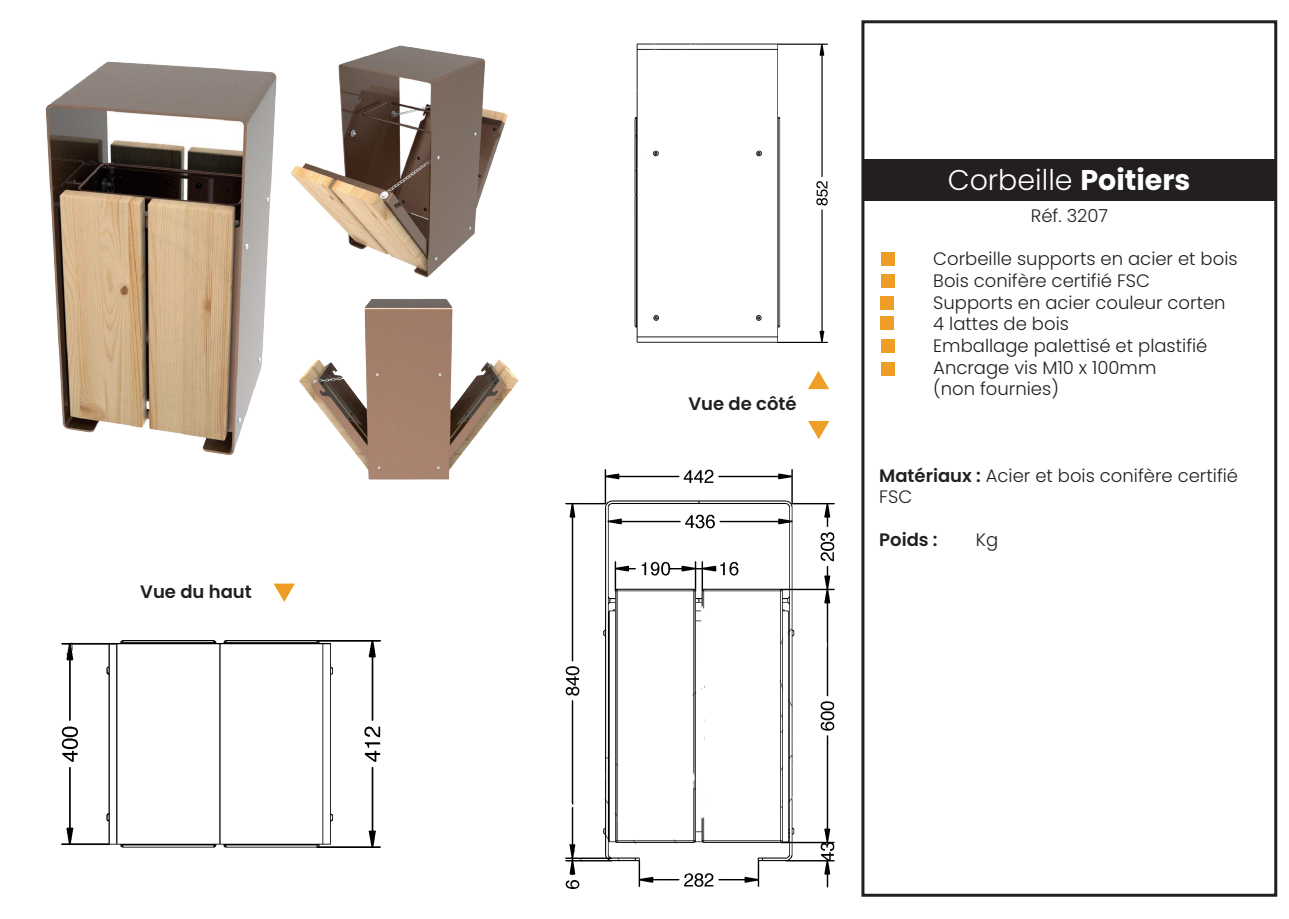
<style>
.page{position:relative;width:1289px;height:919px;background:#fff}
.page>*{position:absolute;margin:0;border:0;box-sizing:border-box;transform-origin:0 0}
.t1{font:300 28.5px "Poppins";color:#fff}
.t2{font:300 18px/21.6px "Poppins";color:#231f20}
.t3{font:600 18px "Poppins";color:#231f20}
.s1{font-weight:700}
.s2{font-weight:600}
</style>
<div class="page">
<div style="left:861px;top:20px;width:416px;height:876px;border:3px solid #231f20"></div>
<div style="left:862px;top:159px;width:412px;height:42px;background:#231f20"></div>
<svg style="left:808px;top:370px;width:21px;height:19px"></svg>
<svg style="left:273px;top:583px;width:22px;height:19px"></svg>
<div style="left:881px;top:253px;width:13px;height:13px;background:#ee9e25"></div>
<div style="left:880px;top:296px;width:14px;height:13px;background:#ee9e25"></div>
<div style="left:880px;top:317px;width:13px;height:13px;background:#ee9e25"></div>
<div style="left:881px;top:340px;width:13px;height:13px;background:#ee9e25"></div>
<div style="left:881px;top:362px;width:13px;height:13px;background:#ee9e25"></div>
<svg style="left:808px;top:421px;width:21px;height:18px"></svg>
<div style="left:881px;top:274px;width:13px;height:14px;background:#ee9e25"></div>
<img style="left:46px;top:61px;width:231px;height:394px">
<img style="left:292px;top:45px;width:215px;height:232px">
<img style="left:299px;top:299px;width:220px;height:180px">
<img style="left:62px;top:640px;width:318px;height:207px">
<img style="left:565px;top:469px;width:269px;height:419px">
<img style="left:634px;top:43px;width:193px;height:299px">
<p class="t3" style="left:140px;top:581px;width:113px">Vue du haut</p>
<p class="t3" style="left:688px;top:393px;width:110px">Vue de côté</p>
<h1 class="t1" style="left:947px;top:164px;width:244px">Corbeille <span class="s1">Poitiers</span></h1>
<p class="t2" style="left:1030px;top:205px;width:79px">Réf. 3207</p>
<p class="t2" style="left:933px;top:248px;width:306px">Corbeille supports en acier et bois<br>Bois conifère certifié FSC<br>Supports en acier couleur corten<br>4 lattes de bois<br>Emballage palettisé et plastifié<br>Ancrage vis M10 x 100mm<br>(non fournies)</p>
<p class="t2" style="left:879px;top:464px;width:360px"><span class="s2">Matériaux :</span> Acier et bois conifère certifié<br>FSC</p>
<p class="t3" style="left:879px;top:529px;width:60px">Poids :</p>
<p class="t2" style="left:975px;top:529px;width:24px">Kg</p>
</div>
